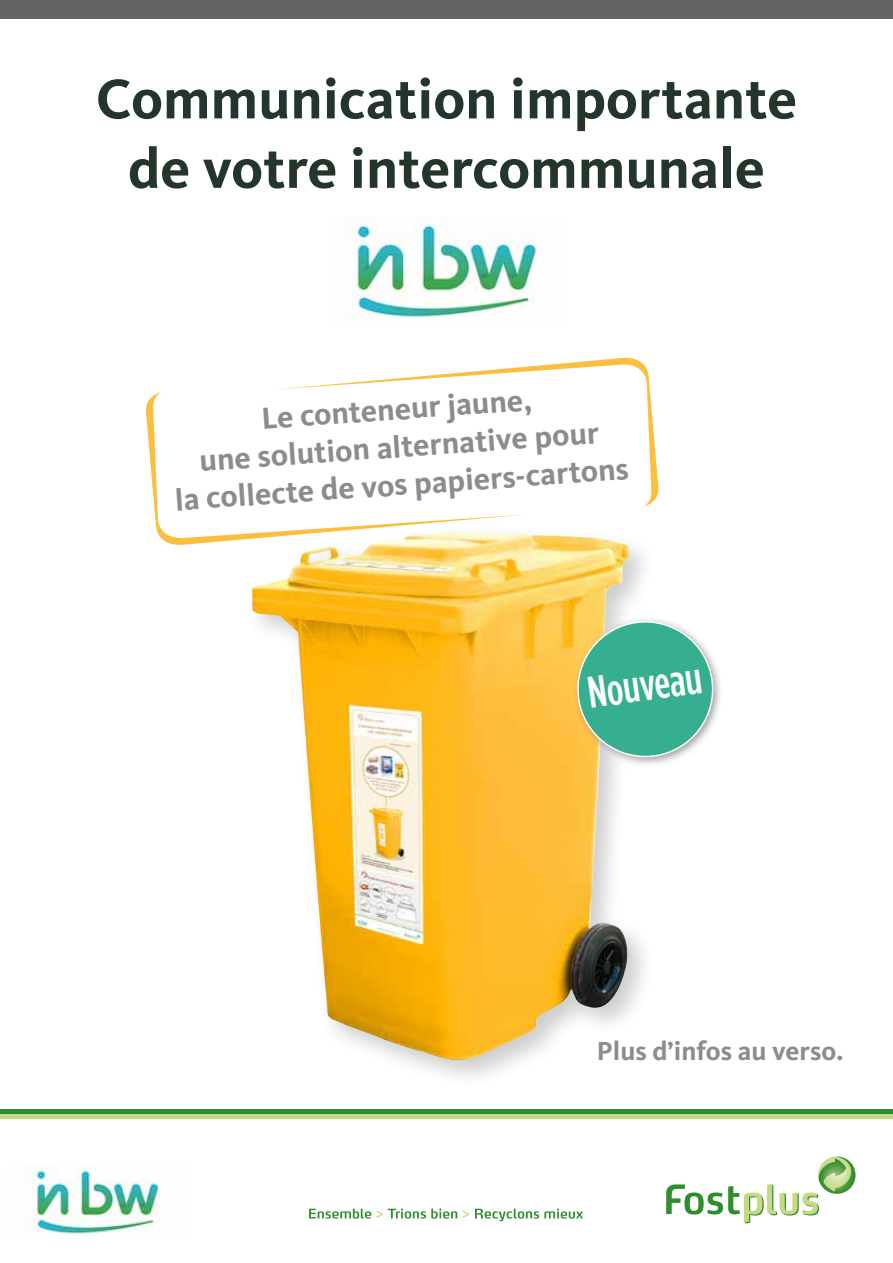
<style>
.page{position:relative;width:893px;height:1263px;background:#fff}
.page>*{position:absolute;margin:0;border:0;box-sizing:border-box;transform-origin:0 0}
.t1{font:700 57.9px/69.4px "Kievit Pro";color:#24362c;text-align:center}
.t2{font:500 44.25px "Gotham Condensed";color:#fff}
.t3{font:700 31.5px/37.8px "Kievit Pro";color:#8c8c90;text-align:center}
.t4{font:700 27px "Kievit Pro";color:#8c8c90}
</style>
<div class="page">
<svg style="left:666px;top:1156px;width:189px;height:67px"></svg>
<svg style="left:463px;top:1211px;width:6px;height:7px"></svg>
<svg style="left:309px;top:1208px;width:148px;height:10px"></svg>
<svg style="left:475px;top:1208px;width:108px;height:13px"></svg>
<img style="left:26px;top:1165px;width:136px;height:69px">
<div style="left:0;top:1114px;width:893px;height:5px;background:#c5d984"></div>
<div style="left:0;top:1109px;width:893px;height:5px;background:#2d8e2d"></div>
<div style="left:244px;top:523px;width:414px;height:566px;background:#000;opacity:.2"></div>
<img style="left:252px;top:531px;width:378px;height:530px">
<svg style="left:145px;top:392px;width:381px;height:155px"></svg>
<svg style="left:275px;top:357px;width:384px;height:150px"></svg>
<div style="left:0;top:0;width:893px;height:19px;background:#646363"></div>
<img style="left:348px;top:217px;width:193px;height:101px">
<div style="left:572px;top:616px;width:151px;height:152px;background:#8c8c90;opacity:.8"></div>
<svg style="left:573px;top:617px;width:144px;height:144px"></svg>
<div style="left:588px;top:669px;width:114px;height:39px;background:#36ae90"></div>
<h1 class="t1" style="left:96px;top:64px;width:703px">Communication importante de votre intercommunale</h1>
<p class="t3" style="left:168px;top:406px;width:456px;rotate:-4deg">Le conteneur jaune,<br>une solution alternative pour<br>la collecte de vos papiers-cartons</p>
<h2 class="t2" style="left:584px;top:668px;width:116px;rotate:-8deg">Nouveau</h2>
<p class="t4" style="left:597px;top:1035px;width:248px">Plus d’infos au verso.</p>
</div>
